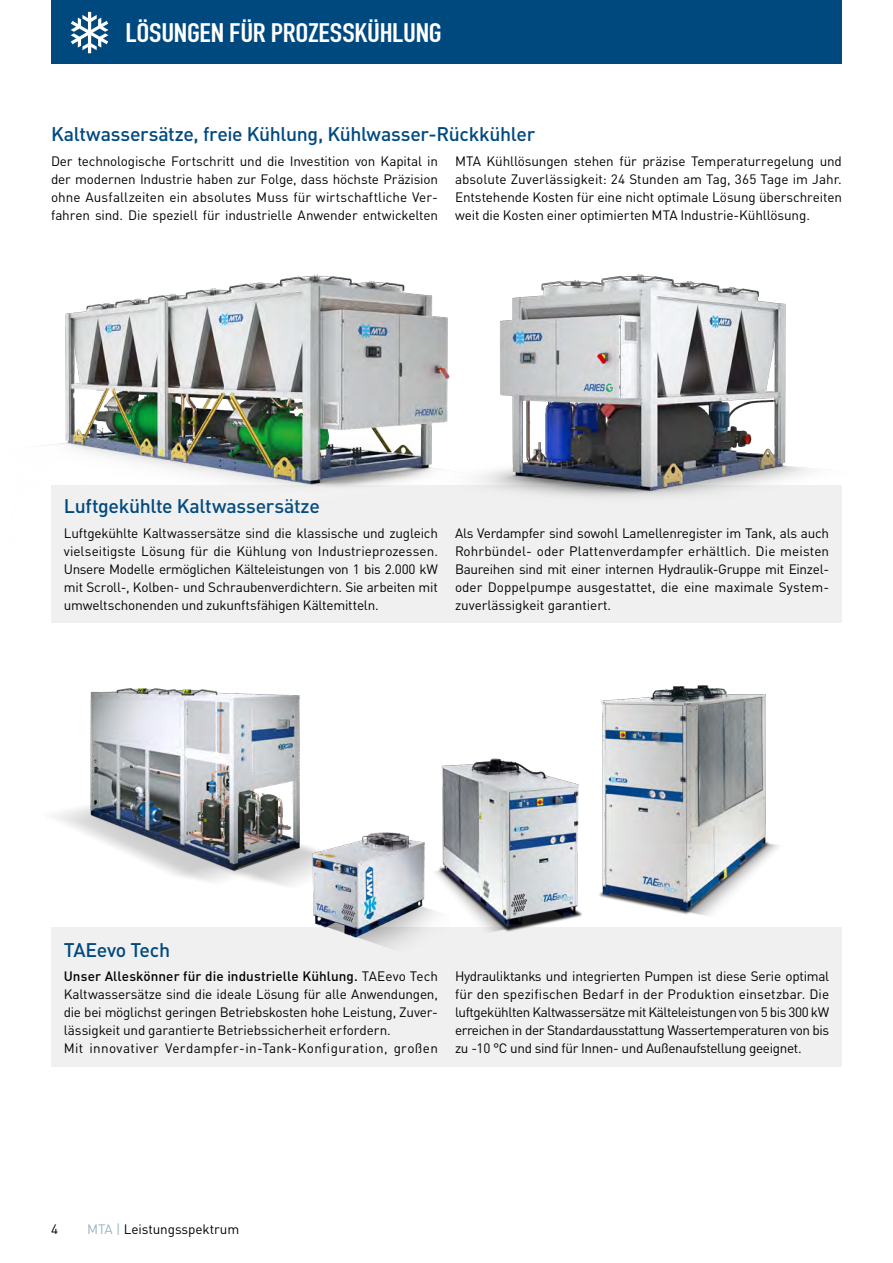
<style>
.page{position:relative;width:893px;height:1263px;background:#fff}
.page>*{position:absolute;margin:0;border:0;box-sizing:border-box;transform-origin:0 0}
.t1{font:26.4px "DIN Engschrift Std";letter-spacing:-.01em;color:#fff;scale:1.15 1}
.t2{font:500 19.5px "DIN Pro";letter-spacing:-.02em;color:#00497f}
.t3{font:13.5px/18px "DIN Pro";letter-spacing:-.01em;color:#000;text-align:justify}
.t4{font:13.5px "DIN Pro";letter-spacing:.025em;color:#000}
.s1{font-weight:500}
.s2{color:#9ab4c4}
</style>
<div class="page">
<div style="left:51px;top:0;width:791px;height:64px;background:#00497f"></div>
<svg style="left:71px;top:12px;width:37px;height:41px"></svg>
<div style="left:51px;top:927px;width:791px;height:140px;background:#f0f0f0"></div>
<div style="left:51px;top:485px;width:791px;height:138px;background:#f0f0f0"></div>
<img style="left:601px;top:685px;width:177px;height:231px">
<img style="left:54px;top:688px;width:246px;height:198px">
<img style="left:441px;top:741px;width:173px;height:191px">
<img style="left:298px;top:815px;width:175px;height:133px">
<img style="left:494px;top:274px;width:323px;height:223px">
<img style="left:43px;top:274px;width:451px;height:213px">
<p class="t1" style="left:125px;top:17px;width:277px">LÖSUNGEN FÜR PROZESSKÜHLUNG</p>
<p class="t2" style="left:51px;top:119px;width:486px">Kaltwassersätze, freie Kühlung, Kühlwasser-Rückkühler</p>
<p class="t3" style="left:51px;top:151px;width:388px">Der technologische Fortschritt und die Investition von Kapital in der modernen Industrie haben zur Folge, dass höchste Präzision ohne Ausfallzeiten ein absolutes Muss für wirtschaftliche Ver&shy;fahren sind. Die speziell für industrielle Anwender entwickelten</p>
<p class="t3" style="left:455px;top:151px;width:388px">MTA Kühllösungen stehen für präzise Temperaturregelung und absolute Zuverlässigkeit: 24 Stunden am Tag, 365 Tage im Jahr.<br>Entstehende Kosten für eine nicht optimale Lösung überschreiten weit die Kosten einer optimierten MTA Industrie-Kühllösung.</p>
<p class="t2" style="left:64px;top:490px;width:258px">Luftgekühlte Kaltwassersätze</p>
<p class="t3" style="left:64px;top:522px;width:376px">Luftgekühlte Kaltwassersätze sind die klassische und zugleich vielseitigste Lösung für die Kühlung von Industrieprozessen.<br>Unsere Modelle ermöglichen Kälteleistungen von 1 bis 2.000 kW mit Scroll-, Kolben- und Schraubenverdichtern. Sie arbeiten mit umweltschonenden und zukunftsfähigen Kältemitteln.</p>
<p class="t3" style="left:455px;top:522px;width:376px">Als Verdampfer sind sowohl Lamellenregister im Tank, als auch Rohrbündel- oder Plattenverdampfer erhältlich. Die meisten Baureihen sind mit einer internen Hydraulik-Gruppe mit Einzel&shy;oder Doppelpumpe ausgestattet, die eine maximale System&shy;zuverlässigkeit garantiert.</p>
<p class="t2" style="left:64px;top:934px;width:108px">TAEevo Tech</p>
<p class="t3" style="left:64px;top:966px;width:376px"><span class="s1">Unser Alleskönner für die industrielle Kühlung.</span> TAEevo Tech Kaltwassersätze sind die ideale Lösung für alle Anwendungen, die bei möglichst geringen Betriebskosten hohe Leistung, Zuver&shy;lässigkeit und garantierte Betriebssicherheit erfordern.</p>
<p class="t4" style="left:64px;top:1038px;width:376px">Mit innovativer Verdampfer-in-Tank-Konfiguration, großen</p>
<p class="t3" style="left:455px;top:966px;width:376px">Hydrauliktanks und integrierten Pumpen ist diese Serie optimal für den spezifischen Bedarf in der Produktion einsetzbar. Die luftgekühlten Kaltwassersätze mit Kälteleistungen von 5 bis 300 kW erreichen in der Standardausstattung Wassertemperaturen von bis zu -10 °C und sind für Innen- und Außenaufstellung geeignet.</p>
<p class="t3" style="left:51px;top:1219px;width:9px">4</p>
<p class="t3" style="left:87px;top:1219px;width:154px"><span class="s2">MTA |</span> Leistungsspektrum</p>
</div>
